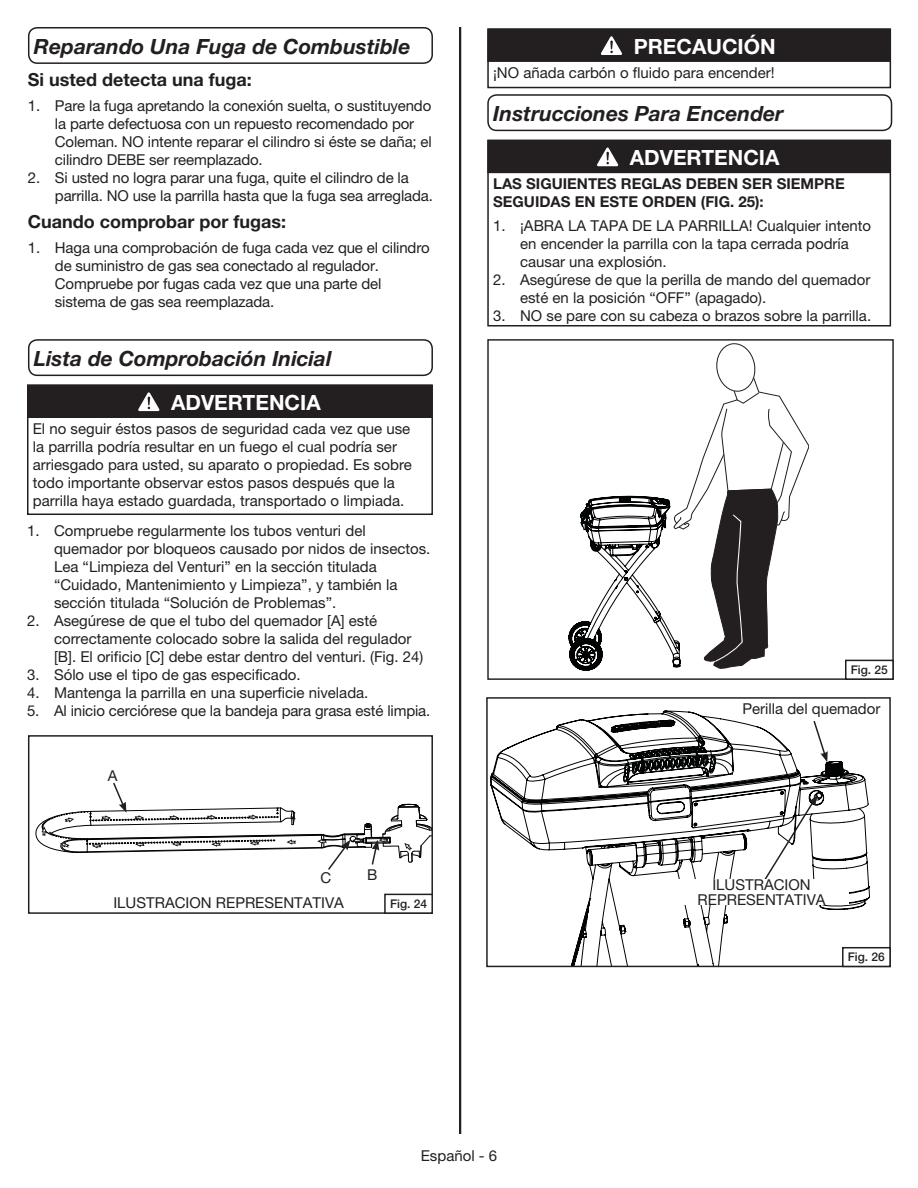
<style>
.page{position:relative;width:918px;height:1188px;background:#fff}
.page>*{position:absolute;margin:0;border:0;box-sizing:border-box;transform-origin:0 0}
.t1{font:italic 700 21px "Helvetica Neue LT Std";color:#231f20}
.t2{font:700 21px "Helvetica Neue LT Std";color:#fff}
.t3{font:700 18px "Helvetica Neue LT Std";color:#231f20}
.t4{font:15px/18px "Helvetica Neue LT Std";color:#231f20}
.t5{font:700 15px/18px "Helvetica Neue LT Std";color:#231f20}
.t6{font:500 12px "Helvetica Neue LT Std";color:#231f20}
</style>
<div class="page">
<hr style="left:459px;top:27px;width:2px;height:1107px;background:#231f20">
<div style="left:28px;top:339px;width:405px;height:37px;border:2px solid #231f20;border-radius:9px"></div>
<div style="left:27px;top:385px;width:406px;height:130px;border:2px solid #231f20"></div>
<div style="left:27px;top:385px;width:405px;height:33px;background:#231f20"></div>
<svg style="left:138px;top:392px;width:21px;height:19px"></svg>
<div style="left:487px;top:140px;width:404px;height:187px;border:2px solid #231f20"></div>
<div style="left:487px;top:140px;width:404px;height:33px;background:#231f20"></div>
<svg style="left:597px;top:148px;width:21px;height:18px"></svg>
<div style="left:487px;top:94px;width:405px;height:37px;border:2px solid #231f20;border-radius:9px"></div>
<div style="left:487px;top:28px;width:404px;height:60px;border:2px solid #231f20"></div>
<div style="left:487px;top:28px;width:404px;height:34px;background:#231f20"></div>
<svg style="left:601px;top:36px;width:21px;height:19px"></svg>
<div style="left:28px;top:27px;width:405px;height:37px;border:2px solid #231f20;border-radius:9px"></div>
<div style="left:28px;top:735px;width:405px;height:179px;border:2px solid #231f20"></div>
<svg style="left:36px;top:781px;width:397px;height:133px"></svg>
<svg style="left:486px;top:697px;width:405px;height:271px"></svg>
<svg style="left:809px;top:795px;width:8px;height:11px"></svg>
<svg style="left:812px;top:719px;width:16px;height:43px"></svg>
<div style="left:843px;top:948px;width:47px;height:18px;background:#fff"></div>
<div style="left:842px;top:947px;width:49px;height:20px;border:1px solid #231f20"></div>
<div style="left:674px;top:879px;width:175px;height:26px;background:#fff"></div>
<svg style="left:569px;top:343px;width:240px;height:327px"></svg>
<div style="left:487px;top:339px;width:407px;height:341px;border:1px solid #231f20"></div>
<div style="left:845px;top:660px;width:49px;height:20px;border:1px solid #231f20"></div>
<h1 class="t1" style="left:34px;top:39px;width:378px">Reparando Una Fuga de Combustible</h1>
<h1 class="t2" style="left:634px;top:39px;width:143px">PRECAUCIÓN</h1>
<p class="t3" style="left:28px;top:73px;width:226px">Si usted detecta una fuga:</p>
<p class="t4" style="left:55px;top:98px;width:378px;text-indent:-27px">1. Pare la fuga apretando la conexión suelta, o sustituyendo la parte defectuosa con un repuesto recomendado por Coleman. NO intente reparar el cilindro si éste se daña; el cilindro DEBE ser reemplazado.</p>
<p class="t4" style="left:55px;top:170px;width:379px;text-indent:-27px">2. Si usted no logra parar una fuga, quite el cilindro de la parrilla. NO use la parrilla hasta que la fuga sea arreglada.</p>
<p class="t3" style="left:28px;top:215px;width:260px">Cuando comprobar por fugas:</p>
<p class="t4" style="left:55px;top:240px;width:376px;text-indent:-27px">1. Haga una comprobación de fuga cada vez que el cilindro de suministro de gas sea conectado al regulador.<br>Compruebe por fugas cada vez que una parte del sistema de gas sea reemplazada.</p>
<h1 class="t1" style="left:34px;top:351px;width:299px">Lista de Comprobación Inicial</h1>
<h1 class="t2" style="left:171px;top:395px;width:151px">ADVERTENCIA</h1>
<p class="t4" style="left:33px;top:421px;width:380px">El no seguir éstos pasos de seguridad cada vez que use la parrilla podría resultar en un fuego el cual podría ser arriesgado para usted, su aparato o propiedad. Es sobre todo importante observar estos pasos después que la parrilla haya estado guardada, transportado o limpiada.</p>
<p class="t4" style="left:54px;top:523px;width:378px;text-indent:-27px">1. Compruebe regularmente los tubos venturi del quemador por bloqueos causado por nidos de insectos.<br>Lea “Limpieza del Venturi” en la sección titulada “Cuidado, Mantenimiento y Limpieza”, y también la sección titulada “Solución de Problemas”.</p>
<p class="t4" style="left:54px;top:613px;width:371px;text-indent:-27px">2. Asegúrese de que el tubo del quemador [A] esté correctamente colocado sobre la salida del regulador [B]. El orificio [C] debe estar dentro del venturi. (Fig. 24)</p>
<p class="t4" style="left:27px;top:667px;width:275px">3. Sólo use el tipo de gas especificado.</p>
<p class="t4" style="left:27px;top:685px;width:343px">4. Mantenga la parrilla en una superficie nivelada.</p>
<p class="t4" style="left:27px;top:703px;width:405px">5. Al inicio cerciórese que la bandeja para grasa esté limpia.</p>
<p class="t4" style="left:108px;top:768px;width:11px">A</p>
<p class="t4" style="left:321px;top:870px;width:12px">C</p>
<p class="t4" style="left:367px;top:867px;width:12px">B</p>
<p class="t4" style="left:113px;top:895px;width:232px">ILUSTRACION REPRESENTATIVA</p>
<p class="t6" style="left:390px;top:897px;width:39px">Fig. 24</p>
<p class="t4" style="left:493px;top:65px;width:283px">¡NO añada carbón o fluido para encender!</p>
<h1 class="t1" style="left:493px;top:106px;width:292px">Instrucciones Para Encender</h1>
<h1 class="t2" style="left:630px;top:150px;width:151px">ADVERTENCIA</h1>
<p class="t5" style="left:493px;top:176px;width:353px">LAS SIGUIENTES REGLAS DEBEN SER SIEMPRE<br>SEGUIDAS EN ESTE ORDEN (FIG. 25):</p>
<p class="t4" style="left:520px;top:218px;width:353px;text-indent:-27px">1. ¡ABRA LA TAPA DE LA PARRILLA! Cualquier intento en encender la parrilla con la tapa cerrada podría causar una explosión.</p>
<p class="t4" style="left:520px;top:272px;width:352px;text-indent:-27px">2. Asegúrese de que la perilla de mando del quemador esté en la posición “OFF” (apagado).</p>
<p class="t4" style="left:493px;top:308px;width:380px">3. NO se pare con su cabeza o brazos sobre la parrilla.</p>
<p class="t6" style="left:851px;top:663px;width:39px">Fig. 25</p>
<p class="t4" style="left:742px;top:701px;width:140px">Perilla del quemador</p>
<p class="t4" style="left:698px;top:878px;width:130px;line-height:15px;text-align:center">ILUSTRACION<br>REPRESENTATIVA</p>
<p class="t6" style="left:848px;top:950px;width:39px">Fig. 26</p>
<p class="t4" style="left:421px;top:1148px;width:78px">Español - 6</p>
</div>
